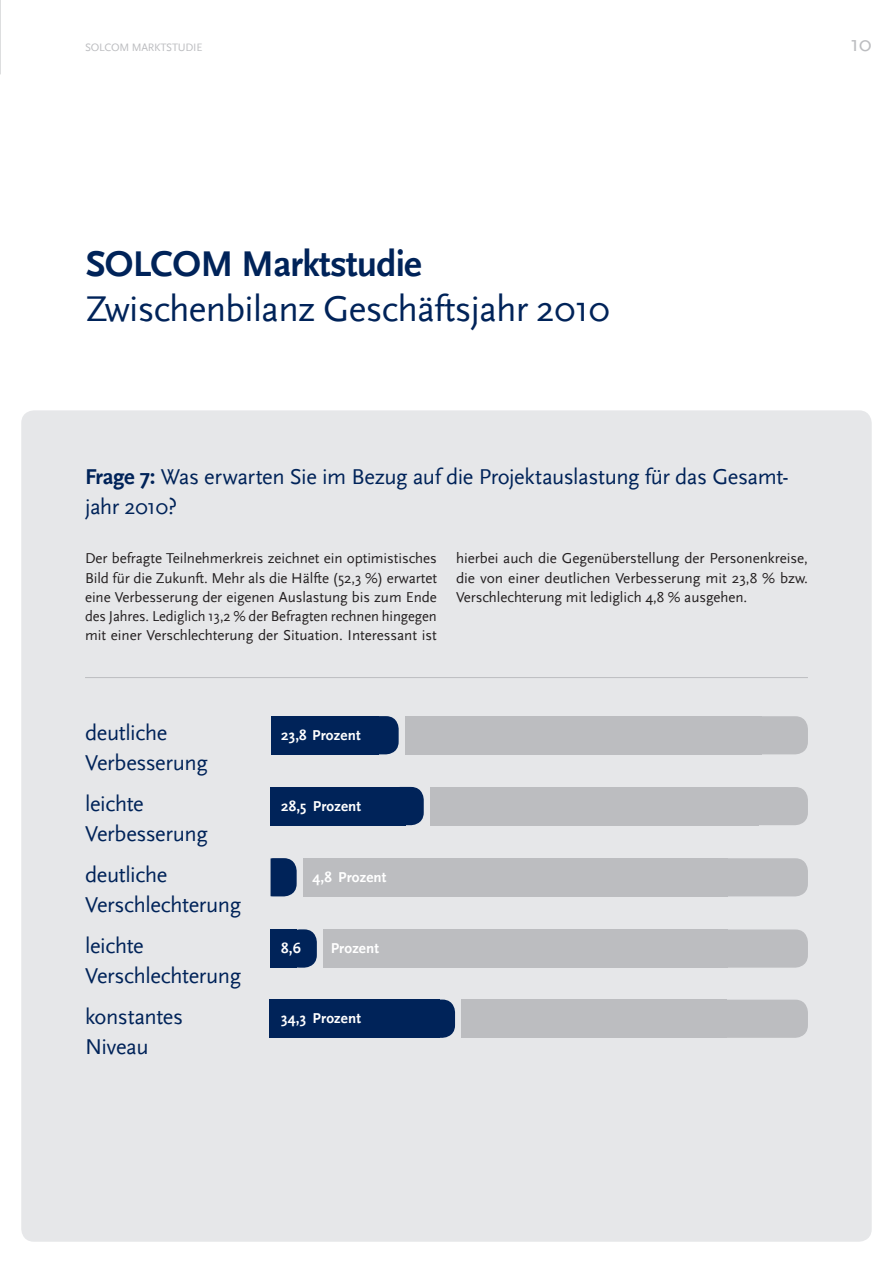
<style>
.page{position:relative;width:893px;height:1263px;background:#fff}
.page>*{position:absolute;margin:0;border:0;box-sizing:border-box;transform-origin:0 0}
.t1{font:37.5px "Scala Sans";letter-spacing:-.02em;color:#002359}
.t2{font:700 37.5px "Scala Sans";letter-spacing:-.02em;color:#002359}
.t3{font:22.5px/30px "Scala Sans";letter-spacing:-.02em;color:#002359}
.t4{font:22.5px "Scala Sans";color:#bcbdc0}
.t5{font:15px/19.2px "Scala Sans";letter-spacing:-.005em;color:#231f20;text-align:justify}
.t6{font:700 15px "Scala Sans";letter-spacing:.01em;color:#fff}
.t7{font:11.25px "Scala Sans";letter-spacing:-.02em;color:#bcbdc0}
.s1{font-weight:700}
</style>
<div class="page">
<div style="left:21px;top:410px;width:851px;height:832px;background:#e6e7e9;border-radius:13px"></div>
<hr style="left:0;top:0;width:1px;height:74px;background:#bcbdc0">
<div style="left:344px;top:858px;width:464px;height:38px;background:#bcbdc0;border-radius:13px"></div>
<div style="left:303px;top:858px;width:424px;height:38px;background:#bcbdc0"></div>
<svg style="left:271px;top:858px;width:26px;height:38px"></svg>
<div style="left:443px;top:787px;width:365px;height:38px;background:#bcbdc0;border-radius:13px"></div>
<div style="left:430px;top:787px;width:329px;height:38px;background:#bcbdc0"></div>
<div style="left:271px;top:787px;width:135px;height:38px;background:#002359"></div>
<div style="left:387px;top:787px;width:37px;height:38px;background:#002359;border-radius:13px"></div>
<div style="left:692px;top:716px;width:116px;height:38px;background:#bcbdc0;border-radius:13px"></div>
<div style="left:405px;top:716px;width:356px;height:38px;background:#bcbdc0"></div>
<div style="left:271px;top:716px;width:107px;height:38px;background:#002359"></div>
<div style="left:362px;top:716px;width:37px;height:38px;background:#002359;border-radius:13px"></div>
<hr style="left:85px;top:677px;width:723px;height:1px;background:#bcbdc0">
<div style="left:344px;top:929px;width:464px;height:39px;background:#bcbdc0;border-radius:13px"></div>
<div style="left:323px;top:929px;width:404px;height:39px;background:#bcbdc0"></div>
<div style="left:271px;top:929px;width:26px;height:39px;background:#002359"></div>
<div style="left:287px;top:929px;width:30px;height:39px;background:#002359;border-radius:13px"></div>
<div style="left:473px;top:1000px;width:335px;height:38px;background:#bcbdc0;border-radius:13px"></div>
<div style="left:461px;top:1000px;width:266px;height:38px;background:#bcbdc0"></div>
<div style="left:269px;top:999px;width:171px;height:39px;background:#002359"></div>
<div style="left:419px;top:999px;width:36px;height:39px;background:#002359;border-radius:13px"></div>
<p class="t7" style="left:85px;top:41px;width:119px">SOLCOM MARKTSTUDIE</p>
<h2 class="t4" style="left:850px;top:31px;width:23px">10</h2>
<h1 class="t2" style="left:86px;top:242px;width:338px">SOLCOM Marktstudie</h1>
<h1 class="t1" style="left:86px;top:288px;width:526px">Zwischenbilanz Geschäftsjahr 2010</h1>
<h2 class="t3" style="left:85px;top:462px;width:705px"><span class="s1">Frage 7:</span> Was erwarten Sie im Bezug auf die Projektauslastung für das Gesamt&shy;jahr 2010?</h2>
<p class="t5" style="left:85px;top:549px;width:353px">Der befragte Teilnehmerkreis zeichnet ein optimistisches Bild für die Zukunft. Mehr als die Hälfte (52,3 %) erwartet eine Verbesserung der eigenen Auslastung bis zum Ende des Jahres. Lediglich 13,2 % der Befragten rechnen hingegen mit einer Verschlechterung der Situation. Interessant ist</p>
<p class="t5" style="left:456px;top:549px;width:353px">hierbei auch die Gegenüberstellung der Personenkreise, die von einer deutlichen Verbesserung mit 23,8 % bzw.<br>Verschlechterung mit lediglich 4,8 % ausgehen.</p>
<h2 class="t3" style="left:85px;top:718px;width:124px">deutliche<br>Verbesserung</h2>
<h2 class="t3" style="left:85px;top:789px;width:124px">leichte<br>Verbesserung</h2>
<p class="t6" style="left:281px;top:726px;width:81px">23,8 Prozent</p>
<p class="t6" style="left:281px;top:797px;width:82px">28,5 Prozent</p>
<h2 class="t3" style="left:85px;top:860px;width:158px">deutliche<br>Verschlechterung</h2>
<p class="t6" style="left:312px;top:868px;width:76px">4,8 Prozent</p>
<h2 class="t3" style="left:85px;top:931px;width:158px">leichte<br>Verschlechterung</h2>
<p class="t6" style="left:281px;top:940px;width:21px">8,6</p>
<p class="t6" style="left:331px;top:940px;width:50px">Prozent</p>
<h2 class="t3" style="left:85px;top:1001px;width:100px">konstantes<br>Niveau</h2>
<p class="t6" style="left:281px;top:1010px;width:81px">34,3 Prozent</p>
</div>
